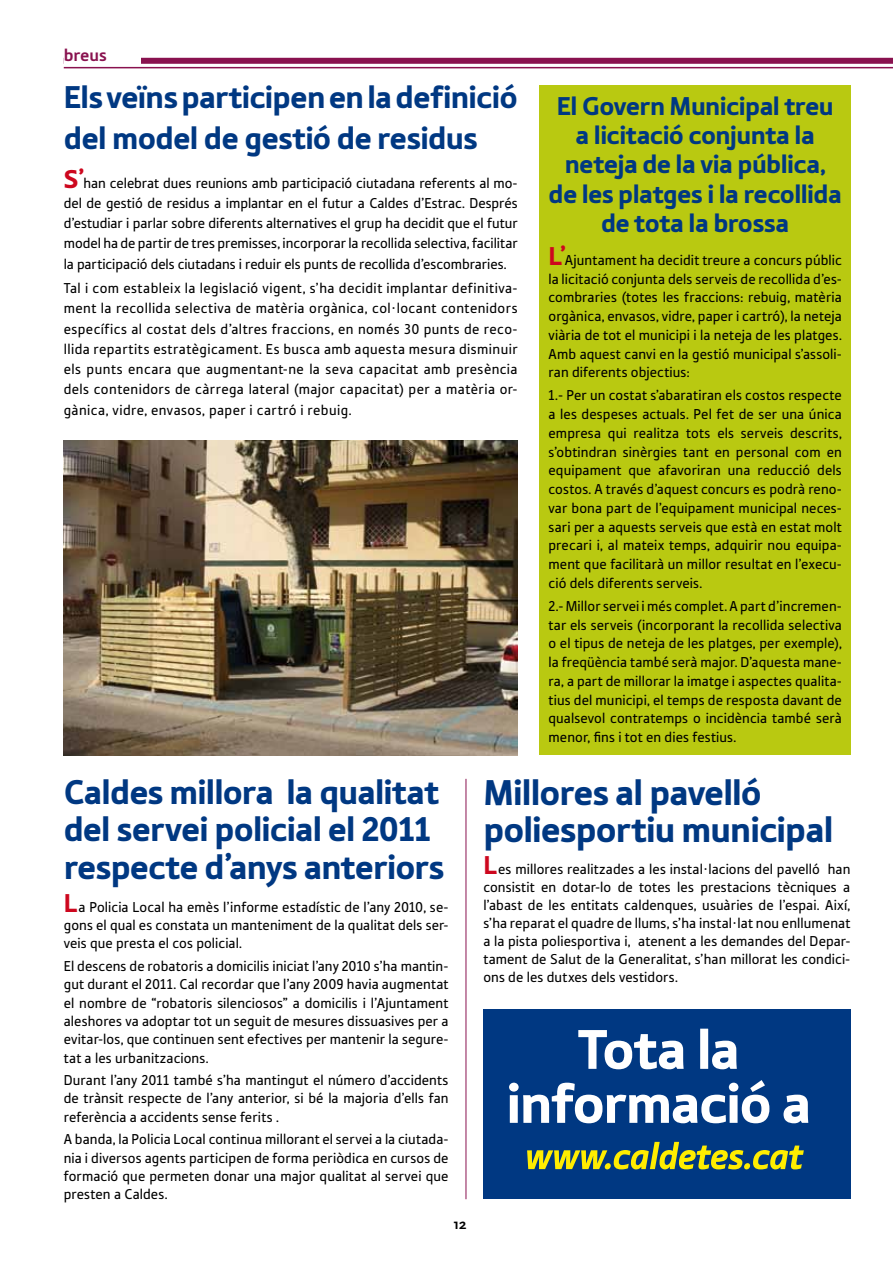
<style>
.page{position:relative;width:893px;height:1263px;background:#fff}
.page>*{position:absolute;margin:0;border:0;box-sizing:border-box;transform-origin:0 0}
.t1{font:900 58.5px/54px "Tabula ITC Std";letter-spacing:-.03em;color:#fff;text-align:center}
.t2{font:900 37.5px/37.5px "Tabula ITC Std";letter-spacing:-.025em;color:#003882}
.t3{font:900 36px/37.8px "Tabula ITC Std";letter-spacing:-.025em;color:#003882}
.t4{font:900 33px/41.2px "Tabula ITC Std";letter-spacing:-.02em;color:#003882}
.t5{font:900 27px/29.2px "Tabula ITC Std";letter-spacing:-.02em;color:#003882;text-align:center}
.t6{font:700 18px "Tabula ITC Std";letter-spacing:-.005em;color:#89124f}
.t7{font:15px/18.8px "Tabula ITC Std";letter-spacing:.005em;color:#000;text-align:justify}
.t8{font:700 15px "Scala Sans";color:#000}
.s1{font-weight:900;font-size:27px;color:#cd071e}
</style>
<div class="page">
<hr style="left:64px;top:67px;width:829px;height:1px;background:#89124f">
<div style="left:64px;top:58px;width:829px;height:6px;background:#89124f"></div>
<div style="left:539px;top:85px;width:311px;height:670px;background:#b9c911"></div>
<div style="left:64px;top:42px;width:76px;height:23px;background:#fff"></div>
<hr style="left:466px;top:779px;width:1px;height:420px;background:#89124f">
<div style="left:483px;top:1009px;width:367px;height:190px;background:#003882"></div>
<svg style="left:527px;top:1142px;width:277px;height:27px"></svg>
<img style="left:64px;top:440px;width:454px;height:315px">
<p class="t6" style="left:64px;top:44px;width:45px">breus</p>
<h3 class="t4" style="left:64px;top:76px;width:455px">Els veïns participen en la definició del model de gestió de residus</h3>
<p class="t7" style="left:64px;top:172px;width:455px;line-height:20.2px"><span class="s1">S’</span>han celebrat dues reunions amb participació ciutadana referents al mo&shy;del de gestió de residus a implantar en el futur a Caldes d’Estrac. Després d’estudiar i parlar sobre diferents alternatives el grup ha decidit que el futur model ha de partir de tres premisses, incorporar la recollida selectiva, facilitar la participació dels ciutadans i reduir els punts de recollida d’escombraries.</p>
<p class="t7" style="left:64px;top:278px;width:455px;line-height:20.2px">Tal i com estableix la legislació vigent, s’ha decidit implantar definitiva&shy;ment la recollida selectiva de matèria orgànica, col·locant contenidors específics al costat dels d’altres fraccions, en només 30 punts de reco&shy;llida repartits estratègicament. Es busca amb aquesta mesura disminuir els punts encara que augmentant-ne la seva capacitat amb presència dels contenidors de càrrega lateral (major capacitat) per a matèria or&shy;gànica, vidre, envasos, paper i cartró i rebuig.</p>
<h3 class="t5" style="left:549px;top:91px;width:295px">El Govern Municipal treu a licitació conjunta la neteja de la via pública, de les platges i la recollida de tota la brossa</h3>
<p class="t7" style="left:548px;top:250px;width:295px"><span class="s1">L’</span>Ajuntament ha decidit treure a concurs públic la licitació conjunta dels serveis de recollida d’es&shy;combraries (totes les fraccions: rebuig, matèria orgànica, envasos, vidre, paper i cartró), la neteja viària de tot el municipi i la neteja de les platges.<br>Amb aquest canvi en la gestió municipal s’assoli&shy;ran diferents objectius:</p>
<p class="t7" style="left:548px;top:386px;width:295px">1.- Per un costat s’abaratiran els costos respecte a les despeses actuals. Pel fet de ser una única empresa qui realitza tots els serveis descrits, s’obtindran sinèrgies tant en personal com en equipament que afavoriran una reducció dels costos. A través d’aquest concurs es podrà reno&shy;var bona part de l’equipament municipal neces&shy;sari per a aquests serveis que està en estat molt precari i, al mateix temps, adquirir nou equipa&shy;ment que facilitarà un millor resultat en l’execu&shy;ció dels diferents serveis.</p>
<p class="t7" style="left:548px;top:596px;width:295px">2.- Millor servei i més complet. A part d’incremen&shy;tar els serveis (incorporant la recollida selectiva o el tipus de neteja de les platges, per exemple), la freqüència també serà major. D’aquesta mane&shy;ra, a part de millorar la imatge i aspectes qualita&shy;tius del municipi, el temps de resposta davant de qualsevol contratemps o incidència també serà menor, fins i tot en dies festius.</p>
<h2 class="t2" style="left:483px;top:773px;width:352px">Millores al pavelló poliesportiu municipal</h2>
<p class="t7" style="left:483px;top:860px;width:369px;line-height:18px"><span class="s1">L</span>es millores realitzades a les instal·lacions del pavelló han consistit en dotar-lo de totes les prestacions tècniques a l’abast de les entitats caldenques, usuàries de l’espai. Així, s’ha reparat el quadre de llums, s’ha instal·lat nou enllumenat a la pista poliesportiva i, atenent a les demandes del Depar&shy;tament de Salut de la Generalitat, s’han millorat les condici&shy;ons de les dutxes dels vestidors.</p>
<h3 class="t3" style="left:64px;top:772px;width:382px">Caldes millora la qualitat del servei policial el 2011 respecte d’anys anteriors</h3>
<p class="t7" style="left:64px;top:897px;width:386px;line-height:18.3px"><span class="s1">L</span>a Policia Local ha emès l’informe estadístic de l’any 2010, se&shy;gons el qual es constata un manteniment de la qualitat dels ser&shy;veis que presta el cos policial.</p>
<p class="t7" style="left:64px;top:957px;width:386px;line-height:18.3px">El descens de robatoris a domicilis iniciat l’any 2010 s’ha mantin&shy;gut durant el 2011. Cal recordar que l’any 2009 havia augmentat el nombre de “robatoris silenciosos” a domicilis i l’Ajuntament aleshores va adoptar tot un seguit de mesures dissuasives per a evitar-los, que continuen sent efectives per mantenir la segure&shy;tat a les urbanitzacions.</p>
<p class="t7" style="left:64px;top:1071px;width:386px;line-height:18.3px">Durant l’any 2011 també s’ha mantingut el número d’accidents de trànsit respecte de l’any anterior, si bé la majoria d’ells fan referència a accidents sense ferits .</p>
<p class="t7" style="left:64px;top:1130px;width:386px;line-height:18.3px">A banda, la Policia Local continua millorant el servei a la ciutada&shy;nia i diversos agents participen de forma periòdica en cursos de formació que permeten donar una major qualitat al servei que presten a Caldes.</p>
<h1 class="t1" style="left:506px;top:1022px;width:307px">Tota la informació a</h1>
<p class="t8" style="left:453px;top:1216px;width:15px">12</p>
</div>
